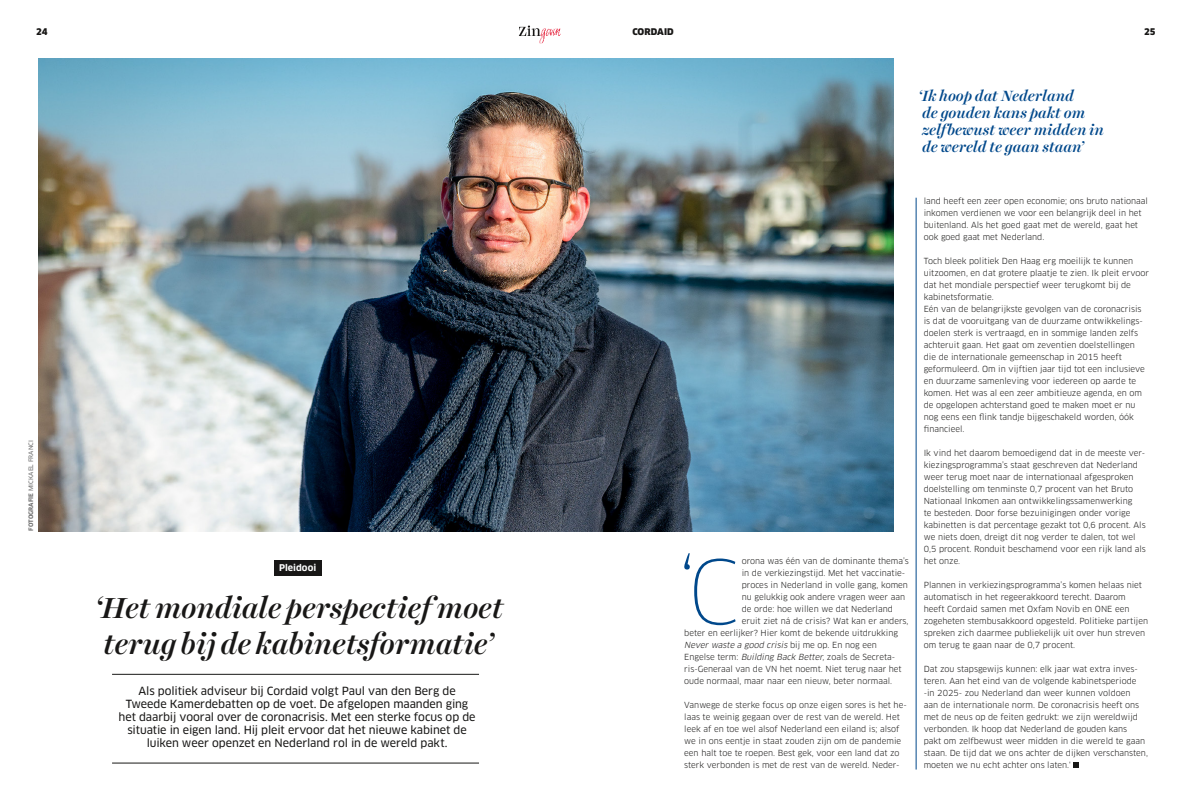
<style>
.page{position:relative;width:1191px;height:808px;background:#fff}
.page>*{position:absolute;margin:0;border:0;box-sizing:border-box;transform-origin:0 0}
.t1{font:100 86px "Clan OT";color:#00488b}
.t2{font:italic 500 29.3px/36.4px "Harriet Display";color:#181716;text-align:center}
.t3{font:italic 500 15px/17px "Harriet Display";color:#00488b}
.t4{font:11px/13px "Clan OT News";letter-spacing:-.01em;color:#181716;text-align:center}
.t5{font:700 9.1px "Clan OT";color:#fff}
.t6{font:900 9px "Clan OT";letter-spacing:.005em;color:#181716}
.t7{font:8.2px/12px "Clan OT";color:#181716}
.t8{font:italic 8.2px "Clan OT";color:#181716}
.t9{font:6px "Clan OT News";letter-spacing:.01em;color:#6e6e6e}
.s1{font-family:"Clan OT";font-weight:700}
.s2{font-style:normal}
.s3{font-style:italic}
</style>
<div class="page">
<svg style="left:519px;top:26px;width:19px;height:10px"></svg>
<img style="left:538px;top:28px;width:23px;height:15px">
<svg style="left:1073px;top:762px;width:6px;height:6px"></svg>
<img style="left:39px;top:58px;width:854px;height:473px">
<hr style="left:112px;top:763px;width:367px;height:1px;background:#181716">
<hr style="left:112px;top:674px;width:367px;height:1px;background:#181716">
<hr style="left:916px;top:198px;width:1px;height:571px;background:#00488b">
<div style="left:274px;top:560px;width:47px;height:15px;background:#181716"></div>
<p class="t6" style="left:36px;top:27px;width:13px">24</p>
<p class="t6" style="left:632px;top:27px;width:43px">CORDAID</p>
<p class="t6" style="left:1144px;top:27px;width:13px">25</p>
<p class="t9" style="left:28px;top:531px;width:92px;rotate:-90deg"><span class="s1">FOTOGRAFIE</span> MICKAEL FRANCI</p>
<p class="t5" style="left:279px;top:563px;width:39px">Pleidooi</p>
<h2 class="t2" style="left:93px;top:589px;width:412px">‘Het mondiale perspectief moet terug bij de kabinetsformatie’</h2>
<p class="t4" style="left:119px;top:685px;width:358px">Als politiek adviseur bij Cordaid volgt Paul van den Berg de Tweede Kamerdebatten op de voet. De afgelopen maanden ging het daarbij vooral over de coronacrisis. Met een sterke focus op de situatie in eigen land. Hij pleit ervoor dat het nieuwe kabinet de luiken weer openzet en Nederland rol in de wereld pakt.</p>
<h3 class="t3" style="left:917px;top:87px;width:188px">‘Ik hoop dat Nederland<br>de gouden kans pakt om zelfbewust weer midden in de wereld te gaan staan’</h3>
<h1 class="t1" style="left:678px;top:540px;width:64px">‘C</h1>
<p class="t7" style="left:742px;top:555px;width:169px">orona was één van de dominante thema’s</p>
<p class="t7" style="left:742px;top:567px;width:165px">in de verkiezingstijd. Met het vaccinatie-</p>
<p class="t7" style="left:742px;top:579px;width:168px">proces in Nederland in volle gang, komen</p>
<p class="t7" style="left:742px;top:591px;width:165px">nu gelukkig ook andere vragen weer aan</p>
<p class="t7" style="left:742px;top:603px;width:153px">de orde: hoe willen we dat Nederland</p>
<p class="t7" style="left:742px;top:615px;width:168px">eruit ziet ná de crisis? Wat kan er anders,</p>
<p class="t7" style="left:684px;top:627px;width:215px">beter en eerlijker? Hier komt de bekende uitdrukking</p>
<p class="t8" style="left:684px;top:640px;width:194px">Never waste a good crisis <span class="s2">b i j m e o p . E n n o g e e n</span></p>
<p class="t7" style="left:684px;top:651px;width:212px">Engelse term: <span class="s3">Building Back Better,</span> zoals de Secreta-</p>
<p class="t7" style="left:684px;top:663px;width:219px">ris-Generaal van de VN het noemt. Niet terug naar het</p>
<p class="t7" style="left:684px;top:675px;width:209px">oude normaal, maar naar een nieuw, beter normaal.</p>
<p class="t7" style="left:684px;top:699px;width:224px">Vanwege de sterke focus op onze eigen sores is het he&shy;laas te weinig gegaan over de rest van de wereld. Het leek af en toe wel alsof Nederland een eiland is; alsof we in ons eentje in staat zouden zijn om de pandemie een halt toe te roepen. Best gek, voor een land dat zo sterk verbonden is met de rest van de wereld. Neder-</p>
<p class="t7" style="left:923px;top:195px;width:226px">land heeft een zeer open economie; ons bruto nationaal inkomen verdienen we voor een belangrijk deel in het buitenland. Als het goed gaat met de wereld, gaat het ook goed gaat met Nederland.</p>
<p class="t7" style="left:923px;top:255px;width:227px">Toch bleek politiek Den Haag erg moeilijk te kunnen uitzoomen, en dat grotere plaatje te zien. Ik pleit ervoor dat het mondiale perspectief weer terugkomt bij de kabinetsformatie.<br>Eén van de belangrijkste gevolgen van de coronacrisis is dat de vooruitgang van de duurzame ontwikkelings&shy;doelen sterk is vertraagd, en in sommige landen zelfs achteruit gaan. Het gaat om zeventien doelstellingen die de internationale gemeenschap in 2015 heeft geformuleerd. Om in vijftien jaar tijd tot een inclusieve en duurzame samenleving voor iedereen op aarde te komen. Het was al een zeer ambitieuze agenda, en om de opgelopen achterstand goed te maken moet er nu nog eens een flink tandje bijgeschakeld worden, óók financieel.</p>
<p class="t7" style="left:923px;top:447px;width:224px">Ik vind het daarom bemoedigend dat in de meeste ver&shy;kiezingsprogramma’s staat geschreven dat Nederland weer terug moet naar de internationaal afgesproken doelstelling om tenminste 0,7 procent van het Bruto Nationaal Inkomen aan ontwikkelingssamenwerking<br>te besteden. Door forse bezuinigingen onder vorige kabinetten is dat percentage gezakt tot 0,6 procent. Als we niets doen, dreigt dit nog verder te dalen, tot wel 0,5 procent. Ronduit beschamend voor een rijk land als het onze.</p>
<p class="t7" style="left:923px;top:579px;width:226px">Plannen in verkiezingsprogramma’s komen helaas niet automatisch in het regeerakkoord terecht. Daarom heeft Cordaid samen met Oxfam Novib en ONE een zogeheten stembusakkoord opgesteld. Politieke partijen spreken zich daarmee publiekelijk uit over hun streven om terug te gaan naar de 0,7 procent.</p>
<p class="t7" style="left:923px;top:663px;width:226px">Dat zou stapsgewijs kunnen: elk jaar wat extra inves&shy;teren. Aan het eind van de volgende kabinetsperiode -in 2025- zou Nederland dan weer kunnen voldoen<br>aan de internationale norm. De coronacrisis heeft ons met de neus op de feiten gedrukt: we zijn wereldwijd verbonden. Ik hoop dat Nederland de gouden kans<br>pakt om zelfbewust weer midden in die wereld te gaan staan. De tijd dat we ons achter de dijken verschansten, moeten we nu echt achter ons laten.'</p>
</div>
